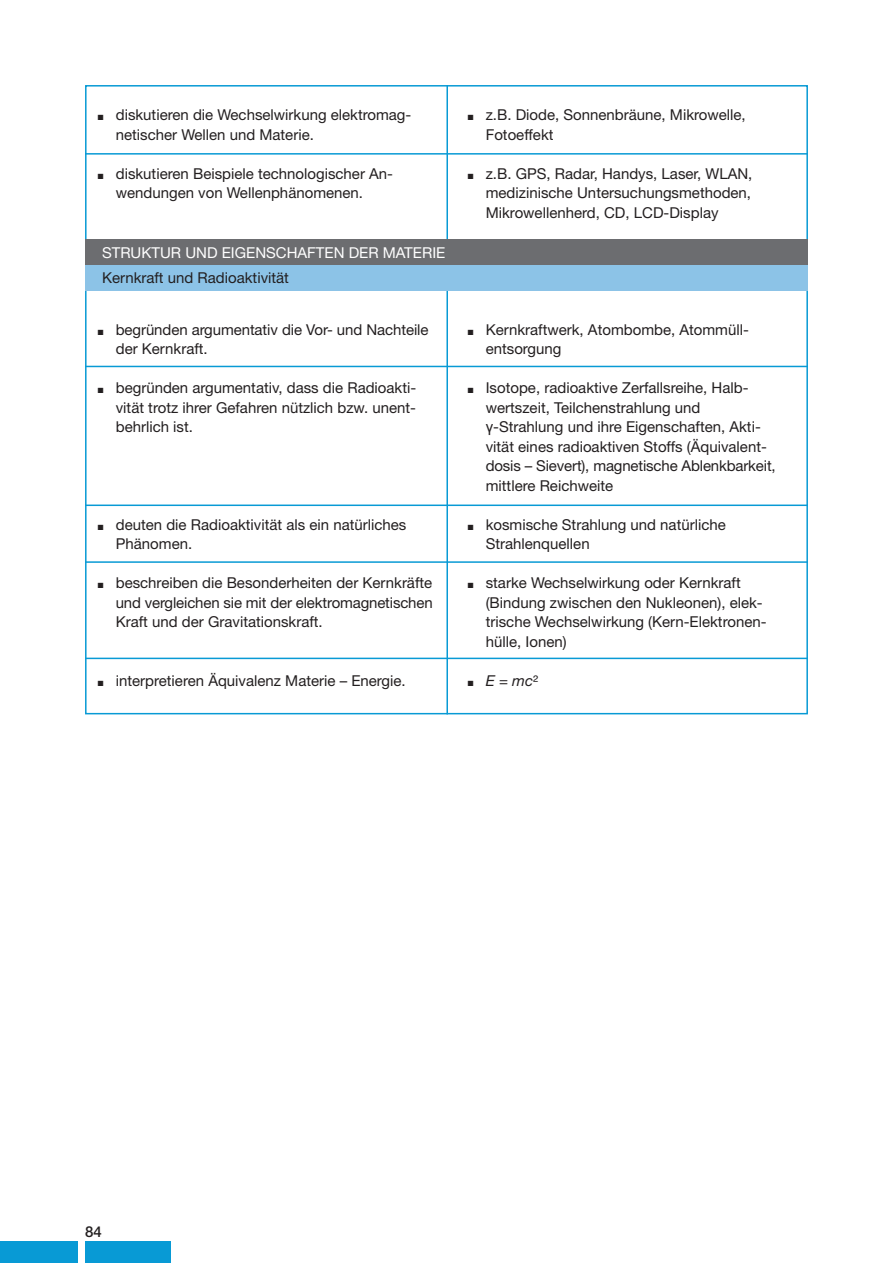
<style>
.page{position:relative;width:893px;height:1263px;background:#fff}
.page>*{position:absolute;margin:0;border:0;box-sizing:border-box;transform-origin:0 0}
.t1{font:15px/19.5px "Helvetica Neue";color:#231f20}
.t2{font:15px "Helvetica Neue";color:#fff}
.t3{font:italic 15px "Helvetica Neue";color:#231f20}
.t4{font:500 15px "Helvetica Neue";color:#231f20}
.s1{font-family:"Arial"}
.s2{font-style:normal}
</style>
<div class="page">
<div style="left:85px;top:1242px;width:85px;height:21px;background:#089ad5"></div>
<div style="left:0;top:1242px;width:77px;height:21px;background:#089ad5"></div>
<hr style="left:446px;top:85px;width:2px;height:629px;background:#089ad5">
<hr style="left:85px;top:153px;width:723px;height:2px;background:#089ad5">
<hr style="left:85px;top:366px;width:723px;height:1px;background:#089ad5">
<hr style="left:85px;top:504px;width:723px;height:2px;background:#089ad5">
<hr style="left:85px;top:561px;width:723px;height:2px;background:#089ad5">
<hr style="left:85px;top:658px;width:723px;height:1px;background:#089ad5">
<div style="left:85px;top:239px;width:723px;height:26px;background:#6c6d70"></div>
<div style="left:85px;top:265px;width:723px;height:25px;background:#8cc3e7"></div>
<p class="t1" style="left:116px;top:105px;width:297px;text-indent:-18px">■ diskutieren die Wechselwirkung elektromag&shy;netischer Wellen und Materie.</p>
<p class="t1" style="left:116px;top:163px;width:279px;text-indent:-18px">■ diskutieren Beispiele technologischer An&shy;wendungen von Wellenphänomenen.</p>
<p class="t2" style="left:102px;top:243px;width:345px">STRUKTUR UND EIGENSCHAFTEN DER MATERIE</p>
<p class="t1" style="left:102px;top:268px;width:188px">Kernkraft und Radioaktivität</p>
<p class="t1" style="left:116px;top:319px;width:314px;text-indent:-18px">■ begründen argumentativ die Vor- und Nachteile der Kernkraft.</p>
<p class="t1" style="left:116px;top:378px;width:302px;text-align:justify;text-indent:-18px">■ begründen argumentativ, dass die Radioakti&shy;vität trotz ihrer Gefahren nützlich bzw. unent&shy;behrlich ist.</p>
<p class="t1" style="left:116px;top:514px;width:292px;text-indent:-18px">■ deuten die Radioaktivität als ein natürliches<br>Phänomen.</p>
<p class="t1" style="left:116px;top:573px;width:318px;text-align:justify;text-indent:-18px">■ beschreiben die Besonderheiten der Kernkräfte und vergleichen sie mit der elektromagnetischen Kraft und der Gravitationskraft.</p>
<p class="t1" style="left:98px;top:670px;width:309px">■ interpretieren Äquivalenz Materie – Energie.</p>
<p class="t1" style="left:486px;top:105px;width:262px;text-indent:-18px">■ z.B. Diode, Sonnenbräune, Mikrowelle,<br>Fotoeffekt</p>
<p class="t1" style="left:486px;top:163px;width:268px;text-align:justify;text-indent:-18px">■ z.B. GPS, Radar, Handys, Laser, WLAN, medizinische Untersuchungsmethoden, Mikrowellenherd, CD, LCD-Display</p>
<p class="t1" style="left:486px;top:319px;width:265px;text-indent:-18px">■ Kernkraftwerk, Atombombe, Atommüll&shy;entsorgung</p>
<p class="t1" style="left:486px;top:378px;width:291px;text-indent:-18px">■ Isotope, radioaktive Zerfallsreihe, Halb&shy;wertszeit, Teilchenstrahlung und <span class="s1">γ</span>-Strahlung und ihre Eigenschaften, Akti&shy;vität eines radioaktiven Stoffs (Äquivalent&shy;dosis – Sievert), magnetische Ablenkbarkeit, mittlere Reichweite</p>
<p class="t1" style="left:486px;top:514px;width:242px;text-indent:-18px">■ kosmische Strahlung und natürliche<br>Strahlenquellen</p>
<p class="t1" style="left:486px;top:573px;width:282px;text-indent:-18px">■ starke Wechselwirkung oder Kernkraft (Bindung zwischen den Nukleonen), elek&shy;trische Wechselwirkung (Kern-Elektronen&shy;hülle, Ionen)</p>
<p class="t3" style="left:468px;top:671px;width:72px">■ E <span class="s2">=</span> mc<span class="s2">²</span></p>
<p class="t4" style="left:85px;top:1222px;width:18px">84</p>
</div>
